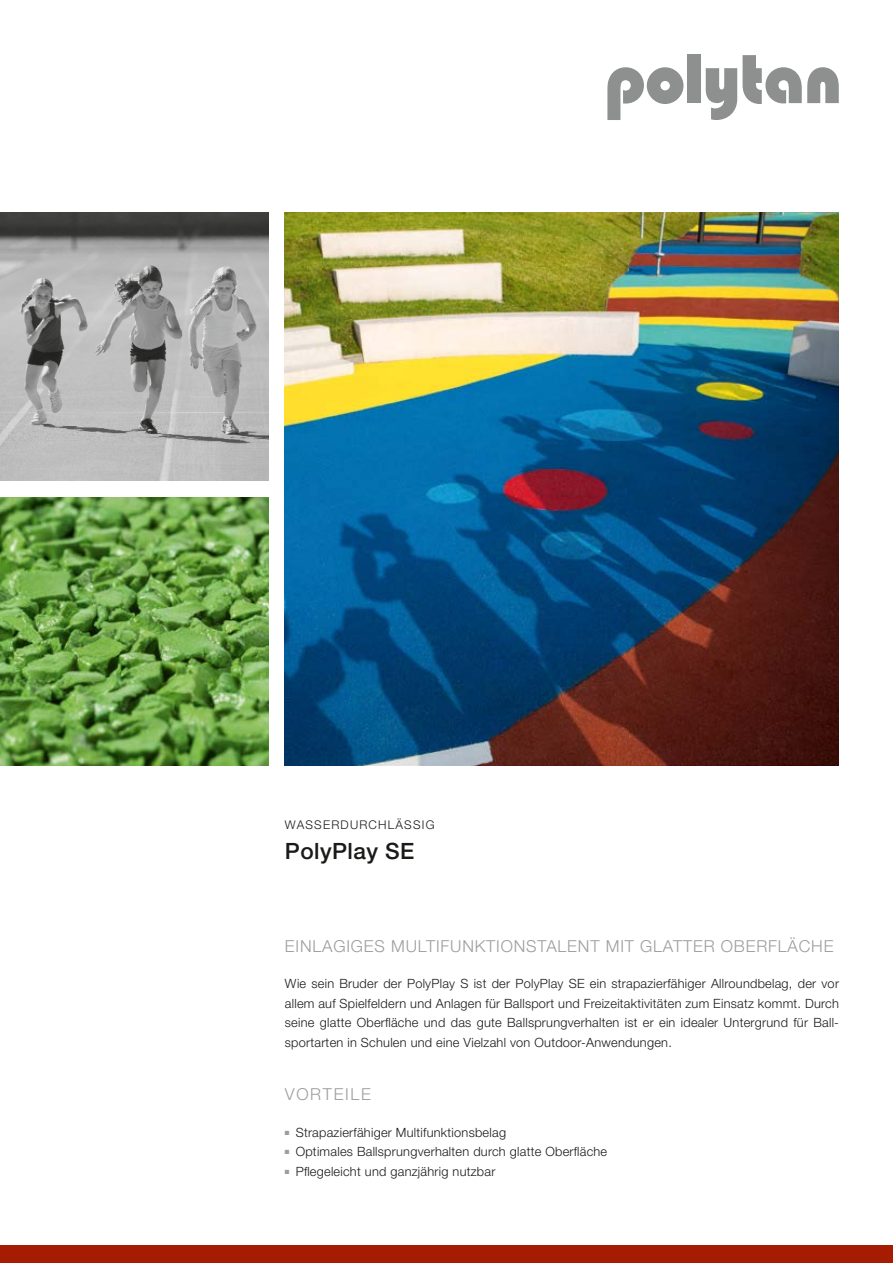
<style>
.page{position:relative;width:893px;height:1263px;background:#fff}
.page>*{position:absolute;margin:0;border:0;box-sizing:border-box;transform-origin:0 0}
.t1{font:500 22.5px "Helvetica Neue LT Std";letter-spacing:.02em;color:#1a1a18}
.t2{font:300 16.5px "Helvetica Neue LT Std";letter-spacing:.05em;color:#9c9d9d}
.t3{font:300 16.5px "Helvetica Neue LT Std";letter-spacing:.1em;color:#9c9d9d}
.t4{font:300 12.75px/19.5px "Helvetica Neue LT Std";letter-spacing:.02em;color:#1a1a18;text-align:justify}
.t5{font:300 12px "Helvetica Neue LT Std";letter-spacing:.1em;color:#1a1a18}
</style>
<div class="page">
<div style="left:0;top:1246px;width:893px;height:17px;background:#a51c02"></div>
<img style="left:0;top:213px;width:268px;height:267px">
<img style="left:0;top:497px;width:268px;height:268px">
<div style="left:687px;top:54px;width:13px;height:49px;background:#8e9090"></div>
<svg style="left:706px;top:68px;width:31px;height:52px"></svg>
<svg style="left:743px;top:55px;width:96px;height:49px"></svg>
<svg style="left:607px;top:67px;width:76px;height:53px"></svg>
<img style="left:285px;top:213px;width:554px;height:552px">
<p class="t5" style="left:285px;top:818px;width:151px">WASSERDURCHLÄSSIG</p>
<h1 class="t1" style="left:285px;top:838px;width:131px">PolyPlay SE</h1>
<p class="t2" style="left:285px;top:936px;width:550px">EINLAGIGES MULTIFUNKTIONSTALENT MIT GLATTER OBERFLÄCHE</p>
<p class="t4" style="left:285px;top:973px;width:556px">Wie sein Bruder der PolyPlay S ist der PolyPlay SE ein strapazierfähiger Allroundbelag, der vor allem auf Spielfeldern und Anlagen für Ballsport und Freizeitaktivitäten zum Einsatz kommt. Durch seine glatte Oberfläche und das gute Ballsprungverhalten ist er ein idealer Untergrund für Ball&shy;sportarten in Schulen und eine Vielzahl von Outdoor-Anwendungen.</p>
<p class="t3" style="left:285px;top:1084px;width:87px">VORTEILE</p>
<p class="t4" style="left:285px;top:1122px;width:223px"><sup>■</sup> Strapazierfähiger Multifunktionsbelag</p>
<p class="t4" style="left:285px;top:1141px;width:324px"><sup>■</sup> Optimales Ballsprungverhalten durch glatte Oberfläche</p>
<p class="t4" style="left:285px;top:1161px;width:212px"><sup>■</sup> Pflegeleicht und ganzjährig nutzbar</p>
</div>
